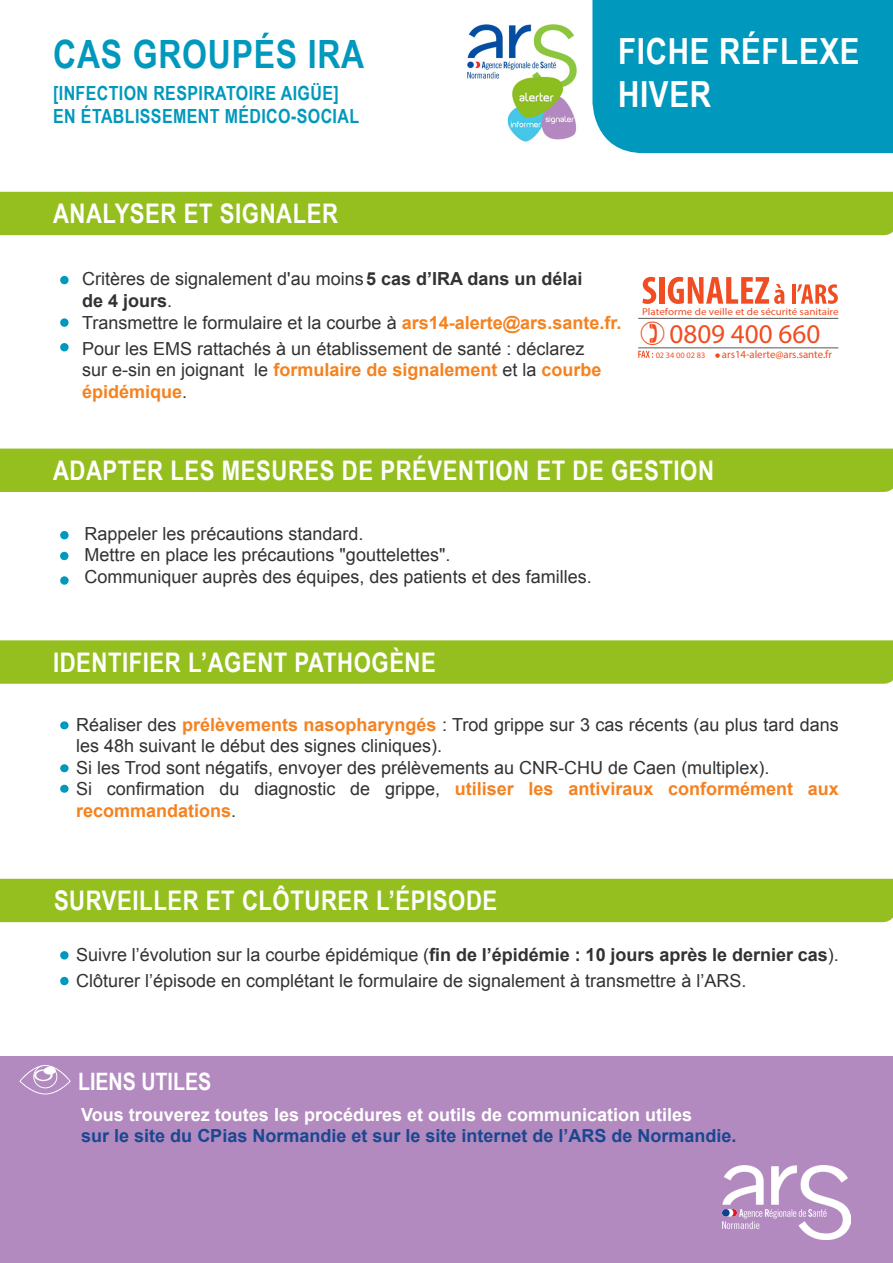
<style>
.page{position:relative;width:893px;height:1263px;background:#fff}
.page>*{position:absolute;margin:0;border:0;box-sizing:border-box;transform-origin:0 0}
.t1{font:700 39px "Arial Narrow";letter-spacing:.02em;color:#0098bd}
.t2{font:700 36px/43.2px "Arial Narrow";letter-spacing:.02em;color:#fff}
.t3{font:27.15px "Myriad Pro";color:#f04d22}
.t4{font:700 27px "Arial Narrow";letter-spacing:.02em;color:#fff}
.t5{font:700 24px "Arial Narrow";color:#fff}
.t6{font:700 19.5px "Arial Narrow";letter-spacing:.02em;color:#0098bd}
.t7{font:18px/21.6px "Arial";color:#323232}
.t8{font:700 18px/21.6px "Arial";color:#1a4790}
.t9{font:700 18px/21.6px "Arial";color:#f58220}
.t10{font:10.8px "Myriad Pro";color:#f04d22}
.t11{font:9.9px "Myriad Pro";color:#f04d22;scale:1.11 1}
.t12{font:8.25px "Myriad Pro";color:#f04d22}
.s1{font-weight:700}
.s2{font-weight:700;color:#f58220}
.s3{font-weight:400;color:#323232}
.s4{color:#fff}
</style>
<div class="page">
<div style="left:0;top:1057px;width:893px;height:206px;background:#b28abf"></div>
<svg style="left:19px;top:1065px;width:52px;height:29px"></svg>
<div style="left:592px;top:0;width:301px;height:153px;background:#0098bd"></div>
<div style="left:0;top:192px;width:893px;height:43px;background:#94bf1f"></div>
<div style="left:60px;top:276px;width:9px;height:8px;background:#0098bd;border-radius:50%"></div>
<div style="left:60px;top:318px;width:9px;height:9px;background:#0098bd;border-radius:50%"></div>
<div style="left:60px;top:343px;width:9px;height:8px;background:#0098bd;border-radius:50%"></div>
<div style="left:0;top:449px;width:893px;height:43px;background:#94bf1f"></div>
<div style="left:60px;top:531px;width:9px;height:8px;background:#0098bd;border-radius:50%"></div>
<div style="left:60px;top:576px;width:9px;height:9px;background:#0098bd;border-radius:50%"></div>
<div style="left:0;top:640px;width:893px;height:44px;background:#94bf1f"></div>
<div style="left:60px;top:721px;width:9px;height:8px;background:#0098bd;border-radius:50%"></div>
<div style="left:60px;top:785px;width:9px;height:8px;background:#0098bd;border-radius:50%"></div>
<div style="left:60px;top:764px;width:9px;height:8px;background:#0098bd;border-radius:50%"></div>
<div style="left:0;top:879px;width:893px;height:43px;background:#94bf1f"></div>
<div style="left:60px;top:951px;width:9px;height:8px;background:#0098bd;border-radius:50%"></div>
<div style="left:60px;top:977px;width:9px;height:8px;background:#0098bd;border-radius:50%"></div>
<svg style="left:642px;top:277px;width:14px;height:27px"></svg>
<div style="left:659px;top:277px;width:5px;height:27px;background:#f04d22"></div>
<svg style="left:668px;top:277px;width:116px;height:27px"></svg>
<hr style="left:792px;top:284px;width:3px;height:20px;background:#f04d22">
<svg style="left:797px;top:284px;width:41px;height:20px"></svg>
<svg style="left:638px;top:351px;width:15px;height:7px"></svg>
<svg style="left:715px;top:353px;width:5px;height:5px"></svg>
<hr style="left:638px;top:348px;width:200px;height:1px;background:#57585a">
<hr style="left:638px;top:318px;width:200px;height:1px;background:#57585a">
<div style="left:60px;top:552px;width:8px;height:8px;background:#0098bd;border-radius:50%"></div>
<img style="left:723px;top:1166px;width:127px;height:73px">
<img style="left:467px;top:24px;width:110px;height:118px">
<p class="t1" style="left:53px;top:24px;width:313px">CAS GROUPÉS IRA</p>
<p class="t6" style="left:53px;top:78px;width:287px">[INFECTION RESPIRATOIRE AIGÜE]</p>
<p class="t6" style="left:53px;top:101px;width:307px">EN ÉTABLISSEMENT MÉDICO-SOCIAL</p>
<p class="t4" style="left:53px;top:193px;width:287px">ANALYSER ET SIGNALER</p>
<p class="t2" style="left:618px;top:28px;width:243px">FICHE RÉFLEXE<br>HIVER</p>
<p class="t7" style="left:82px;top:268px;width:541px">Critères de signalement d'au moins<span class="s1">5 cas d’IRA dans un délai<br>de 4 jours</span>.<br>Transmettre le formulaire et la courbe à <span class="s2">ars14-alerte@ars.sante.fr.</span></p>
<p class="t7" style="left:82px;top:338px;width:521px">Pour les EMS rattachés à un établissement de santé : déclarez sur e-sin en joignant le <span class="s2">formulaire de signalement</span> et la <span class="s2">courbe épidémique</span>.</p>
<p class="t11" style="left:642px;top:306px;width:179px">Plateforme de veille et de sécurité sanitaire</p>
<h3 class="t3" style="left:669px;top:317px;width:152px">0809 400 660</h3>
<p class="t12" style="left:656px;top:350px;width:51px">02 34 00 02 83</p>
<p class="t10" style="left:722px;top:347px;width:112px">ars14-alerte@ars.sante.fr</p>
<p class="t4" style="left:53px;top:450px;width:662px">ADAPTER LES MESURES DE PRÉVENTION ET DE GESTION</p>
<p class="t7" style="left:84px;top:523px;width:367px">Rappeler les précautions standard.<br>Mettre en place les précautions "gouttelettes".</p>
<p class="t7" style="left:84px;top:566px;width:509px">Communiquer auprès des équipes, des patients et des familles.</p>
<p class="t4" style="left:53px;top:642px;width:384px">IDENTIFIER L’AGENT PATHOGÈNE</p>
<p class="t7" style="left:76px;top:713px;width:764px">Réaliser des <span class="s2">prélèvements nasopharyngés</span> : Trod grippe sur 3 cas récents (au plus tard dans les 48h suivant le début des signes cliniques).</p>
<p class="t7" style="left:76px;top:757px;width:695px">Si les Trod sont négatifs, envoyer des prélèvements au CNR-CHU de Caen (multiplex).</p>
<p class="t9" style="left:76px;top:779px;width:764px"><span class="s3">Si confirmation du diagnostic de grippe,</span> utiliser les antiviraux conformément aux recommandations<span class="s3">.</span></p>
<p class="t4" style="left:54px;top:880px;width:445px">SURVEILLER ET CLÔTURER L’ÉPISODE</p>
<p class="t7" style="left:76px;top:944px;width:764px">Suivre l’évolution sur la courbe épidémique (<span class="s1">fin de l’épidémie : 10 jours après le dernier cas</span>).</p>
<p class="t7" style="left:76px;top:970px;width:672px">Clôturer l’épisode en complétant le formulaire de signalement à transmettre à l’ARS.</p>
<p class="t5" style="left:78px;top:1063px;width:135px">LIENS UTILES</p>
<p class="t8" style="left:81px;top:1104px;width:657px"><span class="s4">Vous trouverez toutes les procédures et outils de communication utiles<br></span>sur le site du CPias Normandie et sur le site internet de l’ARS de Normandie.</p>
</div>
